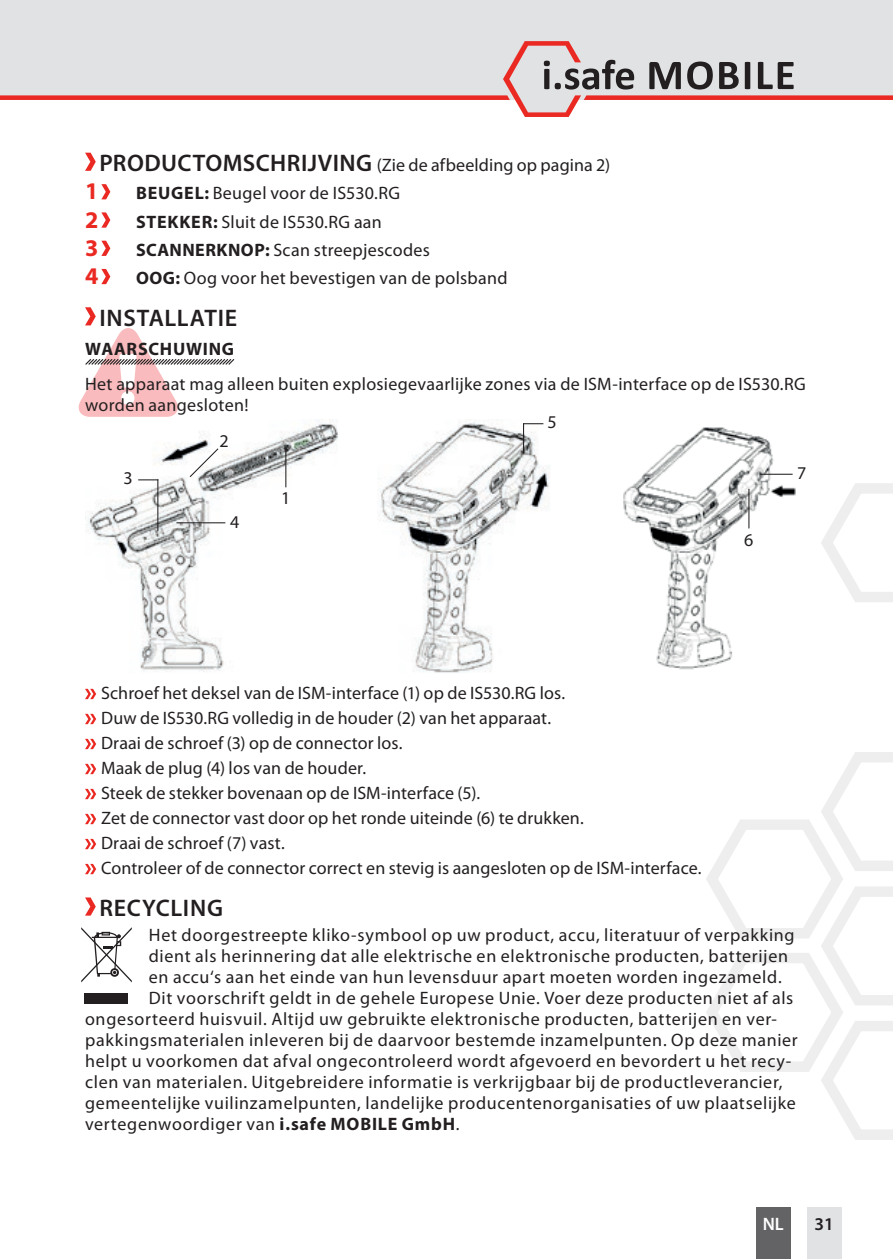
<style>
.page{position:relative;width:893px;height:1259px;background:#fff}
.page>*{position:absolute;margin:0;border:0;box-sizing:border-box;transform-origin:0 0}
.t1{font:600 24px "Myriad Pro";letter-spacing:.03em;color:#231f20}
.t2{font:700 24px "Myriad Pro";color:#ea2922}
.t3{font:18px/21.6px "Myriad Pro";letter-spacing:.03em;color:#231f20}
.t4{font:18px/24.9px "Myriad Pro";letter-spacing:.01em;color:#231f20}
.t5{font:18px "Myriad Pro";letter-spacing:.005em;color:#231f20}
.t6{font:700 18px "Myriad Pro";letter-spacing:.04em;color:#231f20}
.t7{font:600 18px "Myriad Pro";color:#fff}
.t8{font:600 18px "Myriad Pro";color:#231f20}
.s1{font-weight:600;font-size:24px}
.s2{font-weight:700}
</style>
<div class="page">
<svg style="left:821px;top:483px;width:72px;height:119px"></svg>
<svg style="left:706px;top:752px;width:187px;height:388px"></svg>
<div style="left:756px;top:1208px;width:34px;height:51px;background:#636366"></div>
<div style="left:807px;top:1208px;width:34px;height:51px;background:#e1e2e4"></div>
<div style="left:0;top:0;width:893px;height:41px;background:#e1e2e4"></div>
<svg style="left:0;top:41px;width:893px;height:76px"></svg>
<svg style="left:85px;top:153px;width:11px;height:18px"></svg>
<svg style="left:101px;top:184px;width:9px;height:15px"></svg>
<svg style="left:101px;top:212px;width:9px;height:16px"></svg>
<svg style="left:101px;top:241px;width:9px;height:15px"></svg>
<svg style="left:101px;top:269px;width:9px;height:15px"></svg>
<svg style="left:79px;top:307px;width:156px;height:110px"></svg>
<img style="left:85px;top:419px;width:253px;height:253px">
<img style="left:380px;top:422px;width:169px;height:251px">
<img style="left:623px;top:427px;width:173px;height:243px">
<svg style="left:85px;top:689px;width:11px;height:10px"></svg>
<svg style="left:85px;top:714px;width:11px;height:10px"></svg>
<svg style="left:85px;top:739px;width:11px;height:10px"></svg>
<svg style="left:85px;top:764px;width:11px;height:10px"></svg>
<svg style="left:85px;top:789px;width:11px;height:10px"></svg>
<svg style="left:85px;top:814px;width:11px;height:10px"></svg>
<svg style="left:85px;top:839px;width:11px;height:10px"></svg>
<svg style="left:85px;top:864px;width:11px;height:10px"></svg>
<svg style="left:85px;top:897px;width:11px;height:18px"></svg>
<hr style="left:176px;top:522px;width:49px;height:1px;background:#231f20">
<hr style="left:285px;top:448px;width:1px;height:39px;background:#231f20">
<svg style="left:189px;top:447px;width:31px;height:31px"></svg>
<hr style="left:157px;top:479px;width:1px;height:52px;background:#231f20">
<svg style="left:138px;top:479px;width:20px;height:1px"></svg>
<hr style="left:523px;top:423px;width:1px;height:30px;background:#231f20">
<svg style="left:523px;top:423px;width:20px;height:1px"></svg>
<hr style="left:748px;top:489px;width:1px;height:39px;background:#231f20">
<hr style="left:760px;top:474px;width:33px;height:1px;background:#231f20">
<div style="left:85px;top:993px;width:43px;height:11px;background:#231f20"></div>
<svg style="left:81px;top:927px;width:51px;height:55px"></svg>
<p class="t5" style="left:99px;top:154px;width:512px"><span class="s1">PRODUCTOMSCHRIJVING</span> (Zie de afbeelding op pagina 2)</p>
<h1 class="t2" style="left:85px;top:176px;width:15px">1</h1>
<p class="t3" style="left:136px;top:182px;width:266px"><span class="s2">BEUGEL:</span> Beugel voor de IS530.RG</p>
<h1 class="t2" style="left:85px;top:204px;width:15px">2</h1>
<p class="t3" style="left:136px;top:210px;width:247px"><span class="s2">STEKKER:</span> Sluit de IS530.RG aan</p>
<h1 class="t2" style="left:85px;top:232px;width:15px">3</h1>
<p class="t3" style="left:136px;top:239px;width:296px"><span class="s2">SCANNERKNOP:</span> Scan streepjescodes</p>
<h1 class="t2" style="left:85px;top:260px;width:15px">4</h1>
<p class="t3" style="left:136px;top:267px;width:373px"><span class="s2">OOG:</span> Oog voor het bevestigen van de polsband</p>
<h1 class="t1" style="left:99px;top:302px;width:139px">INSTALLATIE</h1>
<p class="t6" style="left:85px;top:337px;width:150px">WAARSCHUWING</p>
<p class="t3" style="left:85px;top:372px;width:722px">Het apparaat mag alleen buiten explosiegevaarlijke zones via de ISM-interface op de IS530.RG worden aangesloten!</p>
<p class="t3" style="left:547px;top:411px;width:11px">5</p>
<p class="t3" style="left:124px;top:467px;width:11px">3</p>
<p class="t3" style="left:219px;top:430px;width:11px">2</p>
<p class="t3" style="left:230px;top:511px;width:11px">4</p>
<p class="t3" style="left:281px;top:487px;width:11px">1</p>
<p class="t3" style="left:744px;top:528px;width:11px">6</p>
<p class="t3" style="left:797px;top:462px;width:11px">7</p>
<p class="t4" style="left:101px;top:680px;width:602px">Schroef het deksel van de ISM-interface (1) op de IS530.RG los.<br>Duw de IS530.RG volledig in de houder (2) van het apparaat.<br>Draai de schroef (3) op de connector los.<br>Maak de plug (4) los van de houder.<br>Steek de stekker bovenaan op de ISM-interface (5).<br>Zet de connector vast door op het ronde uiteinde (6) te drukken.<br>Draai de schroef (7) vast.<br>Controleer of de connector correct en stevig is aangesloten op de ISM-interface.</p>
<h1 class="t1" style="left:99px;top:892px;width:125px">RECYCLING</h1>
<p class="t3" style="left:149px;top:924px;width:647px">Het doorgestreepte kliko-symbool op uw product, accu, literatuur of verpakking</p>
<p class="t3" style="left:149px;top:945px;width:641px">dient als herinnering dat alle elektrische en elektronische producten, batterijen</p>
<p class="t3" style="left:149px;top:966px;width:634px">en accu‘s aan het einde van hun levensduur apart moeten worden ingezameld.</p>
<p class="t3" style="left:149px;top:987px;width:646px">Dit voorschrift geldt in de gehele Europese Unie. Voer deze producten niet af als</p>
<p class="t3" style="left:85px;top:1008px;width:693px">ongesorteerd huisvuil. Altijd uw gebruikte elektronische producten, batterijen en ver-</p>
<p class="t3" style="left:85px;top:1029px;width:714px">pakkingsmaterialen inleveren bij de daarvoor bestemde inzamelpunten. Op deze manier</p>
<p class="t3" style="left:85px;top:1050px;width:708px">helpt u voorkomen dat afval ongecontroleerd wordt afgevoerd en bevordert u het recy-</p>
<p class="t3" style="left:85px;top:1071px;width:699px">clen van materialen. Uitgebreidere informatie is verkrijgbaar bij de productleverancier,</p>
<p class="t3" style="left:85px;top:1092px;width:712px">gemeentelijke vuilinzamelpunten, landelijke producentenorganisaties of uw plaatselijke</p>
<p class="t3" style="left:85px;top:1113px;width:376px">vertegenwoordiger van <span class="s2">i.safe MOBILE GmbH</span>.</p>
<p class="t7" style="left:763px;top:1212px;width:23px">NL</p>
<p class="t8" style="left:815px;top:1212px;width:21px">31</p>
</div>
